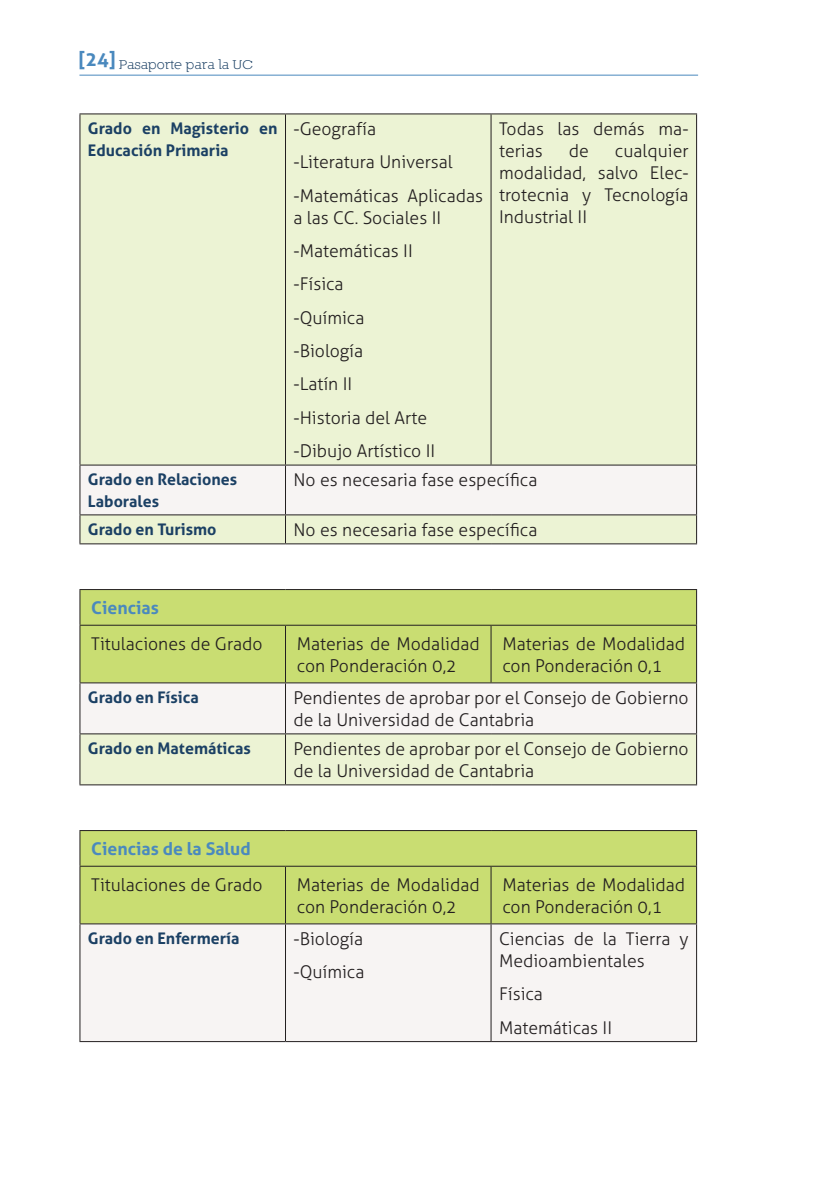
<style>
.page{position:relative;width:840px;height:1191px;background:#fff}
.page>*{position:absolute;margin:0;border:0;box-sizing:border-box;transform-origin:0 0}
.texto_general{font:300 17.6px/22px "Aller";color:#231f20}
.texto_general-2{font:700 17.6px "Aller";color:#4a89be}
.texto_general-3{font:700 16px/22px "Aller";color:#1b4064}
.t1{font:14.4px "Nilland Small Caps";color:#1b4064}
</style>
<div class="page">
<hr style="left:79px;top:75px;width:618px;height:1px;background:#4a89be">
<div style="left:80px;top:114px;width:615px;height:350px;background:#ecf3d4"></div>
<hr style="left:285px;top:114px;width:1px;height:350px;background:#231f20">
<hr style="left:490px;top:114px;width:1px;height:350px;background:#231f20">
<hr style="left:79px;top:464px;width:206px;height:1px;background:#231f20">
<hr style="left:79px;top:113px;width:206px;height:1px;background:#231f20">
<hr style="left:285px;top:113px;width:206px;height:1px;background:#231f20">
<hr style="left:491px;top:113px;width:205px;height:1px;background:#231f20">
<hr style="left:79px;top:114px;width:1px;height:350px;background:#231f20">
<hr style="left:695px;top:114px;width:1px;height:350px;background:#231f20">
<hr style="left:79px;top:543px;width:206px;height:1px;background:#231f20">
<hr style="left:285px;top:464px;width:206px;height:1px;background:#231f20">
<hr style="left:491px;top:464px;width:205px;height:1px;background:#231f20">
<svg style="left:79px;top:465px;width:617px;height:78px"></svg>
<hr style="left:285px;top:543px;width:206px;height:1px;background:#231f20">
<hr style="left:491px;top:543px;width:205px;height:1px;background:#231f20">
<div style="left:80px;top:590px;width:615px;height:92px;background:#c9dd72"></div>
<svg style="left:80px;top:683px;width:615px;height:101px"></svg>
<hr style="left:285px;top:625px;width:1px;height:57px;background:#231f20">
<hr style="left:490px;top:625px;width:1px;height:57px;background:#231f20">
<hr style="left:79px;top:733px;width:206px;height:1px;background:#231f20">
<hr style="left:79px;top:784px;width:206px;height:1px;background:#231f20">
<hr style="left:79px;top:589px;width:206px;height:1px;background:#231f20">
<hr style="left:79px;top:590px;width:1px;height:34px;background:#231f20">
<hr style="left:285px;top:589px;width:206px;height:1px;background:#231f20">
<hr style="left:491px;top:589px;width:205px;height:1px;background:#231f20">
<hr style="left:695px;top:590px;width:1px;height:34px;background:#231f20">
<hr style="left:79px;top:624px;width:206px;height:1px;background:#231f20">
<hr style="left:79px;top:625px;width:1px;height:57px;background:#231f20">
<hr style="left:285px;top:624px;width:206px;height:1px;background:#231f20">
<hr style="left:491px;top:624px;width:205px;height:1px;background:#231f20">
<hr style="left:695px;top:625px;width:1px;height:57px;background:#231f20">
<hr style="left:79px;top:682px;width:206px;height:1px;background:#231f20">
<hr style="left:285px;top:682px;width:206px;height:1px;background:#231f20">
<hr style="left:285px;top:683px;width:1px;height:50px;background:#231f20">
<hr style="left:491px;top:682px;width:205px;height:1px;background:#231f20">
<hr style="left:695px;top:683px;width:1px;height:50px;background:#231f20">
<hr style="left:79px;top:683px;width:1px;height:50px;background:#231f20">
<hr style="left:79px;top:734px;width:1px;height:50px;background:#231f20">
<hr style="left:285px;top:733px;width:206px;height:1px;background:#231f20">
<hr style="left:285px;top:734px;width:1px;height:50px;background:#231f20">
<hr style="left:491px;top:733px;width:205px;height:1px;background:#231f20">
<hr style="left:695px;top:734px;width:1px;height:50px;background:#231f20">
<hr style="left:285px;top:784px;width:206px;height:1px;background:#231f20">
<hr style="left:491px;top:784px;width:205px;height:1px;background:#231f20">
<div style="left:80px;top:831px;width:615px;height:92px;background:#c9dd72"></div>
<div style="left:80px;top:924px;width:615px;height:117px;background:#f7f4f3"></div>
<hr style="left:285px;top:866px;width:1px;height:57px;background:#231f20">
<hr style="left:490px;top:866px;width:1px;height:57px;background:#231f20">
<hr style="left:285px;top:924px;width:1px;height:117px;background:#231f20">
<hr style="left:490px;top:924px;width:1px;height:117px;background:#231f20">
<hr style="left:79px;top:1041px;width:206px;height:1px;background:#231f20">
<hr style="left:79px;top:866px;width:1px;height:57px;background:#231f20">
<hr style="left:695px;top:866px;width:1px;height:57px;background:#231f20">
<hr style="left:79px;top:923px;width:206px;height:1px;background:#231f20">
<hr style="left:285px;top:923px;width:206px;height:1px;background:#231f20">
<hr style="left:491px;top:923px;width:205px;height:1px;background:#231f20">
<hr style="left:79px;top:830px;width:206px;height:1px;background:#231f20">
<hr style="left:79px;top:831px;width:1px;height:34px;background:#231f20">
<hr style="left:285px;top:830px;width:206px;height:1px;background:#231f20">
<hr style="left:491px;top:830px;width:205px;height:1px;background:#231f20">
<hr style="left:695px;top:831px;width:1px;height:34px;background:#231f20">
<hr style="left:79px;top:865px;width:206px;height:1px;background:#231f20">
<hr style="left:285px;top:865px;width:206px;height:1px;background:#231f20">
<hr style="left:491px;top:865px;width:205px;height:1px;background:#231f20">
<hr style="left:79px;top:924px;width:1px;height:117px;background:#231f20">
<hr style="left:695px;top:924px;width:1px;height:117px;background:#231f20">
<hr style="left:285px;top:1041px;width:206px;height:1px;background:#231f20">
<hr style="left:491px;top:1041px;width:205px;height:1px;background:#231f20">
<p class="t1" style="left:79px;top:55px;width:175px"><sup>[24]</sup> Pasaporte para la UC</p>
<p class="texto_general-3" style="left:88px;top:117px;width:191px">Grado en Magisterio en<br>Educación Primaria</p>
<p class="texto_general" style="left:293px;top:118px;width:84px">-Geografía</p>
<p class="texto_general" style="left:293px;top:151px;width:160px">-Literatura Universal</p>
<p class="texto_general" style="left:293px;top:184px;width:191px">-Matemáticas Aplicadas a las CC. Sociales II</p>
<p class="texto_general" style="left:293px;top:240px;width:121px">-Matemáticas II</p>
<p class="texto_general" style="left:293px;top:273px;width:52px">-Física</p>
<p class="texto_general" style="left:293px;top:306px;width:72px">-Química</p>
<p class="texto_general" style="left:293px;top:340px;width:71px">-Biología</p>
<p class="texto_general" style="left:293px;top:373px;width:60px">-Latín II</p>
<p class="texto_general" style="left:293px;top:406px;width:135px">-Historia del Arte</p>
<p class="texto_general" style="left:293px;top:440px;width:143px">-Dibujo Artístico II</p>
<p class="texto_general" style="left:499px;top:118px;width:191px">Todas las demás ma&shy;terias</p>
<p class="texto_general" style="left:499px;top:140px;width:191px;text-align:justify;text-indent:116px">cualquier modalidad, salvo Elec&shy;trotecnia y Tecnología Industrial II</p>
<p class="texto_general" style="left:568px;top:140px;width:22px">de</p>
<p class="texto_general-3" style="left:88px;top:468px;width:151px">Grado en Relaciones</p>
<p class="texto_general-3" style="left:88px;top:490px;width:73px">Laborales</p>
<p class="texto_general" style="left:293px;top:469px;width:245px">No es necesaria fase específica</p>
<p class="texto_general-3" style="left:88px;top:518px;width:130px">Grado en Turismo</p>
<p class="texto_general" style="left:293px;top:518px;width:245px">No es necesaria fase específica</p>
<p class="texto_general-2" style="left:91px;top:597px;width:69px">Ciencias</p>
<p class="texto_general" style="left:91px;top:632px;width:173px">Titulaciones de Grado</p>
<p class="texto_general" style="left:297px;top:632px;width:184px">Materias de Modalidad con Ponderación 0,2</p>
<p class="texto_general" style="left:502px;top:632px;width:184px">Materias de Modalidad con Ponderación 0,1</p>
<p class="texto_general-3" style="left:88px;top:686px;width:112px">Grado en Física</p>
<p class="texto_general" style="left:293px;top:686px;width:396px">Pendientes de aprobar por el Consejo de Gobierno de la Universidad de Cantabria</p>
<p class="texto_general-3" style="left:88px;top:737px;width:164px">Grado en Matemáticas</p>
<p class="texto_general" style="left:293px;top:737px;width:396px">Pendientes de aprobar por el Consejo de Gobierno de la Universidad de Cantabria</p>
<p class="texto_general-2" style="left:91px;top:837px;width:161px">Ciencias de la Salud</p>
<p class="texto_general" style="left:91px;top:873px;width:173px">Titulaciones de Grado</p>
<p class="texto_general" style="left:297px;top:873px;width:184px">Materias de Modalidad con Ponderación 0,2</p>
<p class="texto_general" style="left:502px;top:873px;width:184px">Materias de Modalidad con Ponderación 0,1</p>
<p class="texto_general-3" style="left:88px;top:927px;width:153px">Grado en Enfermería</p>
<p class="texto_general" style="left:293px;top:927px;width:71px">-Biología</p>
<p class="texto_general" style="left:293px;top:961px;width:72px">-Química</p>
<p class="texto_general" style="left:499px;top:927px;width:191px">Ciencias de la Tierra y<br>Medioambientales</p>
<p class="texto_general" style="left:499px;top:983px;width:45px">Física</p>
<p class="texto_general" style="left:499px;top:1016px;width:114px">Matemáticas II</p>
</div>
